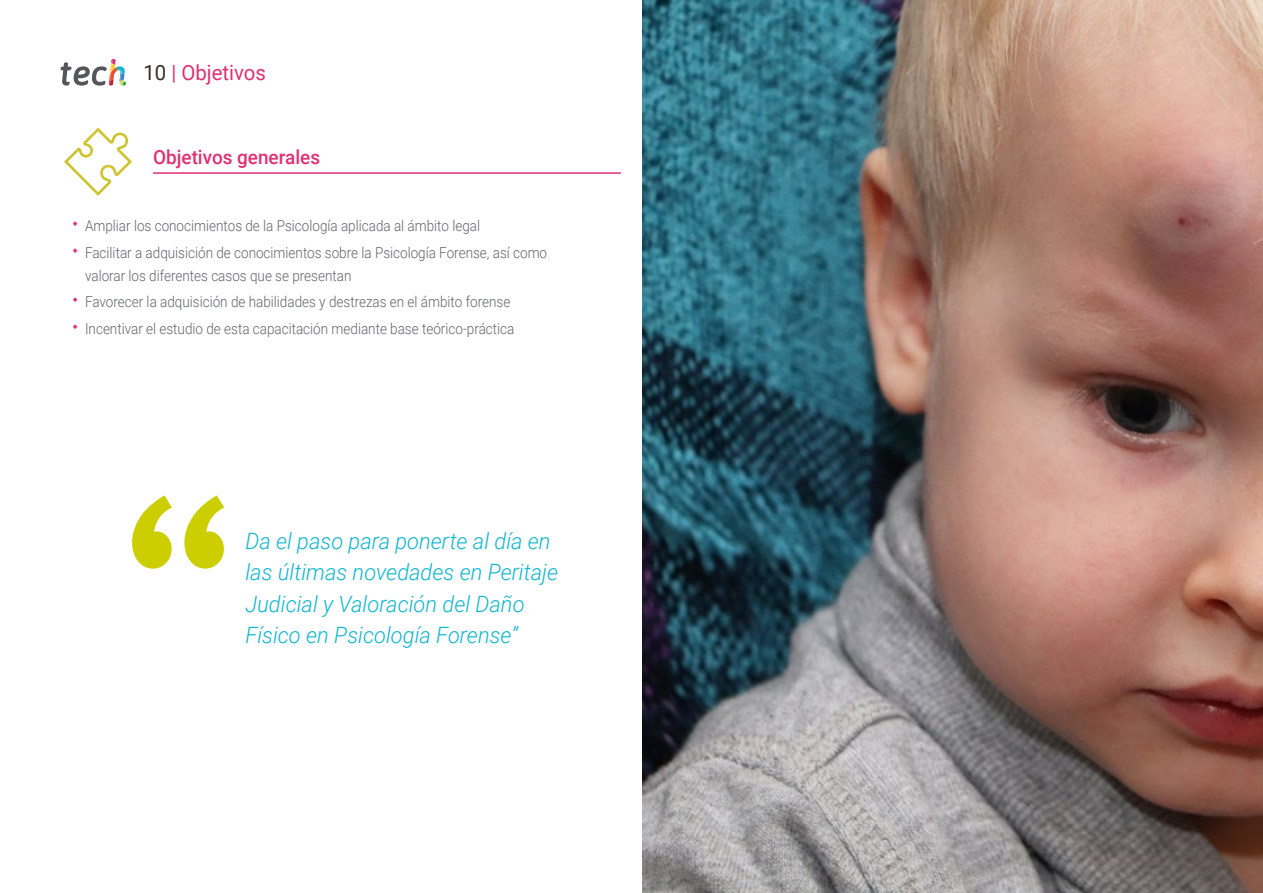
<style>
.page{position:relative;width:1263px;height:893px;background:#fff}
.page>*{position:absolute;margin:0;border:0;box-sizing:border-box;transform-origin:0 0}
.t1{font:italic 300 22.5px/31.5px "Roboto";color:#0fb6cf}
.t2{font:21px "Roboto";color:#df316f}
.t3{font:500 19.5px "Roboto";color:#df3174}
.t4{font:300 15px/26.7px "Roboto";color:#61646a;scale:.9 1}
.s1{color:#312e20}
</style>
<div class="page">
<hr style="left:153px;top:173px;width:468px;height:1px;background:#df3174">
<svg style="left:64px;top:128px;width:68px;height:68px"></svg>
<svg style="left:132px;top:495px;width:92px;height:74px"></svg>
<img style="left:642px;top:0;width:621px;height:893px">
<svg style="left:61px;top:59px;width:65px;height:27px"></svg>
<h2 class="t2" style="left:144px;top:57px;width:124px"><span class="s1">10</span> | Objetivos</h2>
<h3 class="t3" style="left:153px;top:143px;width:169px">Objetivos generales</h3>
<p class="t4" style="left:85px;top:212px;width:515px">Ampliar los conocimientos de la Psicología aplicada al ámbito legal<br>Facilitar a adquisición de conocimientos sobre la Psicología Forense, así como</p>
<p class="t4" style="left:85px;top:261px;width:479px">valorar los diferentes casos que se presentan<br>Favorecer la adquisición de habilidades y destrezas en el ámbito forense<br>Incentivar el estudio de esta capacitación mediante base teórico-práctica</p>
<h1 class="t1" style="left:245px;top:524px;width:314px">Da el paso para ponerte al día en las últimas novedades en Peritaje<br>Judicial y Valoración del Daño<br>Físico en Psicología Forense”</h1>
</div>
